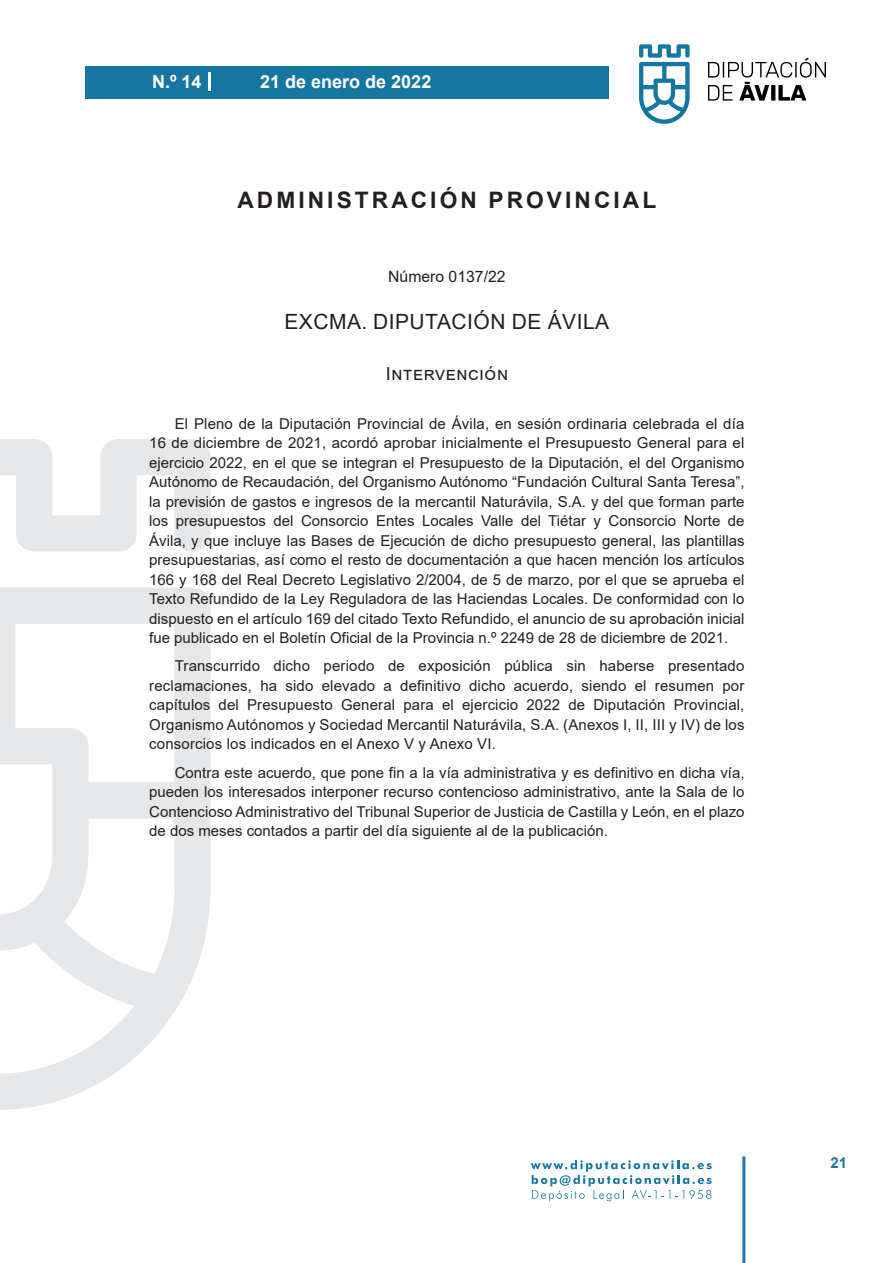
<style>
.page{position:relative;width:893px;height:1263px;background:#fff}
.page>*{position:absolute;margin:0;border:0;box-sizing:border-box;transform-origin:0 0}
.t1{font:700 22.65px "Arial";letter-spacing:.135em;color:#231f20}
.t2{font:21px "Arial";letter-spacing:.025em;color:#231f20}
.t3{font:700 18px "Arial";color:#fff}
.t4{font:18px "Arial";letter-spacing:.04em;color:#231f20}
.t5{font:15.75px "Arial";color:#231f20}
.t6{font:15px/19.5px "Arial";color:#231f20;text-align:justify}
.t7{font:700 15px "Arial";color:#1d76a4}
</style>
<div class="page">
<svg style="left:531px;top:1160px;width:181px;height:41px"></svg>
<div style="left:85px;top:66px;width:523px;height:33px;background:#1676a2"></div>
<svg style="left:639px;top:44px;width:51px;height:80px"></svg>
<svg style="left:708px;top:58px;width:118px;height:43px"></svg>
<hr style="left:742px;top:1156px;width:3px;height:107px;background:#1d76a4">
<svg style="left:208px;top:72px;width:2px;height:18px"></svg>
<svg style="left:0;top:439px;width:211px;height:671px"></svg>
<p class="t3" style="left:152px;top:69px;width:51px">N.º 14</p>
<p class="t3" style="left:260px;top:69px;width:173px">21 de enero de 2022</p>
<h1 class="t1" style="left:237px;top:184px;width:420px">ADMINISTRACIÓN PROVINCIAL</h1>
<p class="t5" style="left:388px;top:266px;width:119px">Número 0137/22</p>
<h2 class="t2" style="left:284px;top:307px;width:326px">EXCMA. DIPUTACIÓN DE ÁVILA</h2>
<p class="t4" style="left:386px;top:361px;width:124px">Intervención</p>
<p class="t6" style="left:149px;top:414px;width:597px;text-indent:26px">El Pleno de la Diputación Provincial de Ávila, en sesión ordinaria celebrada el día 16 de diciembre de 2021, acordó aprobar inicialmente el Presupuesto General para el ejercicio 2022, en el que se integran el Presupuesto de la Diputación, el del Organismo Autónomo de Recaudación, del Organismo Autónomo “Fundación Cultural Santa Teresa”, la previsión de gastos e ingresos de la mercantil Naturávila, S.A. y del que forman parte los presupuestos del Consorcio Entes Locales Valle del Tiétar y Consorcio Norte de Ávila, y que incluye las Bases de Ejecución de dicho presupuesto general, las plantillas presupuestarias, así como el resto de documentación a que hacen mención los artículos 166 y 168 del Real Decreto Legislativo 2/2004, de 5 de marzo, por el que se aprueba el Texto Refundido de la Ley Reguladora de las Haciendas Locales. De conformidad con lo dispuesto en el artículo 169 del citado Texto Refundido, el anuncio de su aprobación inicial fue publicado en el Boletín Oficial de la Provincia n.º 2249 de 28 de diciembre de 2021.</p>
<p class="t6" style="left:149px;top:656px;width:597px;text-indent:26px">Transcurrido dicho periodo de exposición pública sin haberse presentado reclamaciones, ha sido elevado a definitivo dicho acuerdo, siendo el resumen por capítulos del Presupuesto General para el ejercicio 2022 de Diputación Provincial, Organismo Autónomos y Sociedad Mercantil Naturávila, S.A. (Anexos I, II, III y IV) de los consorcios los indicados en el Anexo V y Anexo VI.</p>
<p class="t6" style="left:149px;top:762px;width:597px;text-indent:26px">Contra este acuerdo, que pone fin a la vía administrativa y es definitivo en dicha vía, pueden los interesados interponer recurso contencioso administrativo, ante la Sala de lo Contencioso Administrativo del Tribunal Superior de Justicia de Castilla y León, en el plazo de dos meses contados a partir del día siguiente al de la publicación.</p>
<p class="t7" style="left:831px;top:1152px;width:18px">21</p>
</div>
